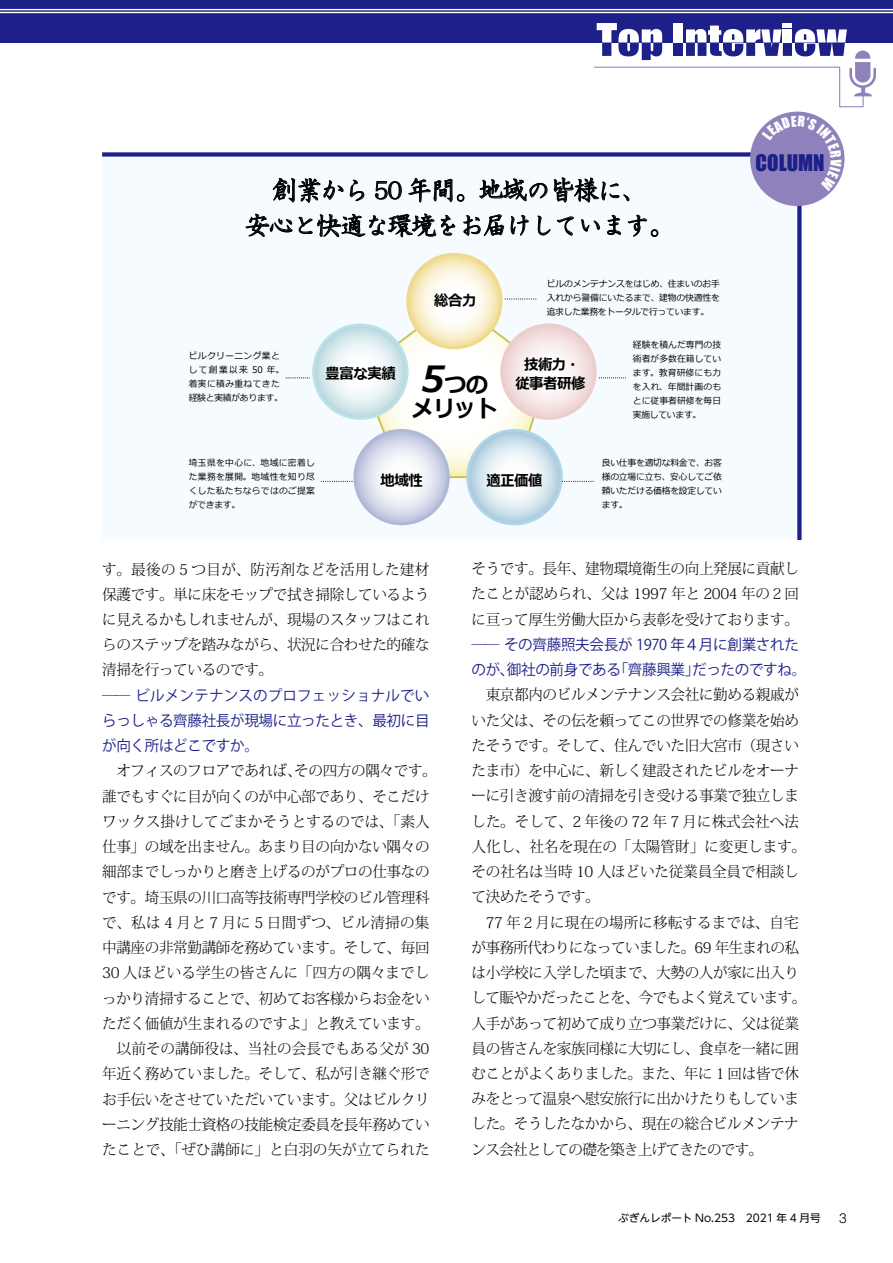
<style>
.page{position:relative;width:893px;height:1263px;background:#fff}
.page>*{position:absolute;margin:0;border:0;box-sizing:border-box;transform-origin:0 0}
.t1{font:25.5px/35.1px "HG Seikaishotai PRO";letter-spacing:-.05em;color:#000;text-align:center}
.t2{font:700 23.1px/23.5px "Meiryo";letter-spacing:-.025em;color:#000;text-align:center;scale:.95 1}
.t3{font:21px "Impact";color:#1d2088}
.t4{font:700 15px/19px "Meiryo";letter-spacing:-.025em;color:#000;text-align:center;scale:.95 1}
.t5{font:300 14.85px/25.2px "Koz Min Pr 6 N";letter-spacing:-.025em;color:#000;text-align:justify}
.t6{font:14.85px/25.2px "Koz Go Pr 6 N";letter-spacing:-.025em;color:#1d2088;text-align:justify}
.t7{font:300 13.8px "Helvetica LT Std";color:#000}
.t8{font:10.65px "UD Shin Go NT Pro";color:#000}
.t9{font:9px/14.1px "Meiryo";letter-spacing:-.01em;color:#000;text-align:justify}
.t10{font:9px/14.1px "Meiryo";letter-spacing:.045em;color:#000}
.s1{font-style:italic;font-size:36.15px}
</style>
<div class="page">
<div style="left:0;top:0;width:893px;height:43px;background:#1d2088"></div>
<svg style="left:594px;top:23px;width:282px;height:85px"></svg>
<hr style="left:0;top:9px;width:893px;height:1px;background:#fff">
<hr style="left:0;top:12px;width:893px;height:1px;background:#fff">
<div style="left:102px;top:150px;width:700px;height:391px;background:#f5fbfe"></div>
<div style="left:750px;top:112px;width:94px;height:94px;background:#8f82bc;border-radius:50%"></div>
<svg style="left:355px;top:430px;width:93px;height:94px"></svg>
<svg style="left:468px;top:430px;width:93px;height:94px"></svg>
<svg style="left:245px;top:165px;width:414px;height:317px"></svg>
<svg style="left:762px;top:115px;width:79px;height:76px"></svg>
<h1 class="t1" style="left:245px;top:173px;width:430px">創業から 50 年間。地域の皆様に、<br>安心と快適な環境をお届けしています。</h1>
<p class="t10" style="left:189px;top:349px;width:97px">ビルクリーニング業として創業以来 50 年。着実に積み重ねてきた経験と実績があります。</p>
<p class="t9" style="left:189px;top:456px;width:128px">埼玉県を中心に、地域に密着した業務を展開。地域性を知り尽くした私たちならではのご提案ができます。</p>
<p class="t9" style="left:547px;top:277px;width:175px">ビルのメンテナンスをはじめ、住まいのお手入れから警備にいたるまで、建物の快適性を追求した業務をトータルで行っています。</p>
<p class="t9" style="left:633px;top:338px;width:90px">経験を積んだ専門の技術者が多数在籍しています。教育研修にも力を入れ、年間計画のもとに従事者研修を毎日実施しています。</p>
<p class="t9" style="left:602px;top:456px;width:122px">良い仕事を適切な料金で、お客様の立場に立ち、安心してご依頼いただける価格を設定しています。</p>
<p class="t4" style="left:434px;top:292px;width:46px">総合力</p>
<p class="t4" style="left:326px;top:365px;width:75px">豊富な実績</p>
<p class="t4" style="left:515px;top:355px;width:75px">技術力・従事者研修</p>
<h2 class="t2" style="left:412px;top:374px;width:92px"><span class="s1">5</span>つのメリット</h2>
<p class="t4" style="left:381px;top:472px;width:46px">地域性</p>
<p class="t4" style="left:486px;top:472px;width:61px">適正価値</p>
<h3 class="t3" style="left:756px;top:147px;width:71px">COLUMN</h3>
<p class="t5" style="left:102px;top:557px;width:329px">す。最後の 5 つ目が、防汚剤などを活用した建材保護です。単に床をモップで拭き掃除しているように見えるかもしれませんが、現場のスタッフはこれらのステップを踏みながら、状況に合わせた的確な清掃を行っているのです。</p>
<p class="t6" style="left:102px;top:683px;width:329px">── ビルメンテナンスのプロフェッショナルでいらっしゃる齊藤社長が現場に立ったとき、最初に目が向く所はどこですか。</p>
<p class="t5" style="left:102px;top:759px;width:336px;text-align:left">　オフィスのフロアであれば、その四方の隅々です。誰でもすぐに目が向くのが中心部であり、そこだけワックス掛けしてごまかそうとするのでは、「素人仕事」の域を出ません。あまり目の向かない隅々の細部までしっかりと磨き上げるのがプロの仕事なのです。埼玉県の川口高等技術専門学校のビル管理科で、私は 4 月と 7 月に 5 日間ずつ、ビル清掃の集中講座の非常勤講師を務めています。そして、毎回<br>30 人ほどいる学生の皆さんに「四方の隅々までしっかり清掃することで、初めてお客様からお金をいただく価値が生まれるのですよ」と教えています。　以前その講師役は、当社の会長でもある父が 30年近く務めていました。そして、私が引き継ぐ形でお手伝いをさせていただいています。父はビルクリーニング技能士資格の技能検定委員を長年務めていたことで、「ぜひ講師に」と白羽の矢が立てられた</p>
<p class="t5" style="left:471px;top:556px;width:329px">そうです。長年、建物環境衛生の向上発展に貢献したことが認められ、父は 1997 年と 2004 年の２回に亘って厚生労働大臣から表彰を受けております。</p>
<p class="t6" style="left:471px;top:632px;width:336px">── その齊藤照夫会長が 1970 年４月に創業されたのが、御社の前身である「齊藤興業」だったのですね。</p>
<p class="t5" style="left:471px;top:683px;width:336px;text-align:left">　東京都内のビルメンテナンス会社に勤める親戚がいた父は、その伝を頼ってこの世界での修業を始めたそうです。そして、住んでいた旧大宮市（現さいたま市）を中心に、新しく建設されたビルをオーナーに引き渡す前の清掃を引き受ける事業で独立しました。そして、2 年後の 72 年 7 月に株式会社へ法人化し、社名を現在の「太陽管財」に変更します。その社名は当時 10 人ほどいた従業員全員で相談して決めたそうです。<br>　77 年２月に現在の場所に移転するまでは、自宅が事務所代わりになっていました。69 年生まれの私は小学校に入学した頃まで、大勢の人が家に出入りして賑やかだったことを、今でもよく覚えています。人手があって初めて成り立つ事業だけに、父は従業員の皆さんを家族同様に大切にし、食卓を一緒に囲むことがよくありました。また、年に 1 回は皆で休みをとって温泉へ慰安旅行に出かけたりもしていました。そうしたなかから、現在の総合ビルメンテナンス会社としての礎を築き上げてきたのです。</p>
<p class="t8" style="left:618px;top:1210px;width:204px">ぶぎんレポート No.253　2021 年 4 月号</p>
<p class="t7" style="left:839px;top:1209px;width:9px">3</p>
</div>
